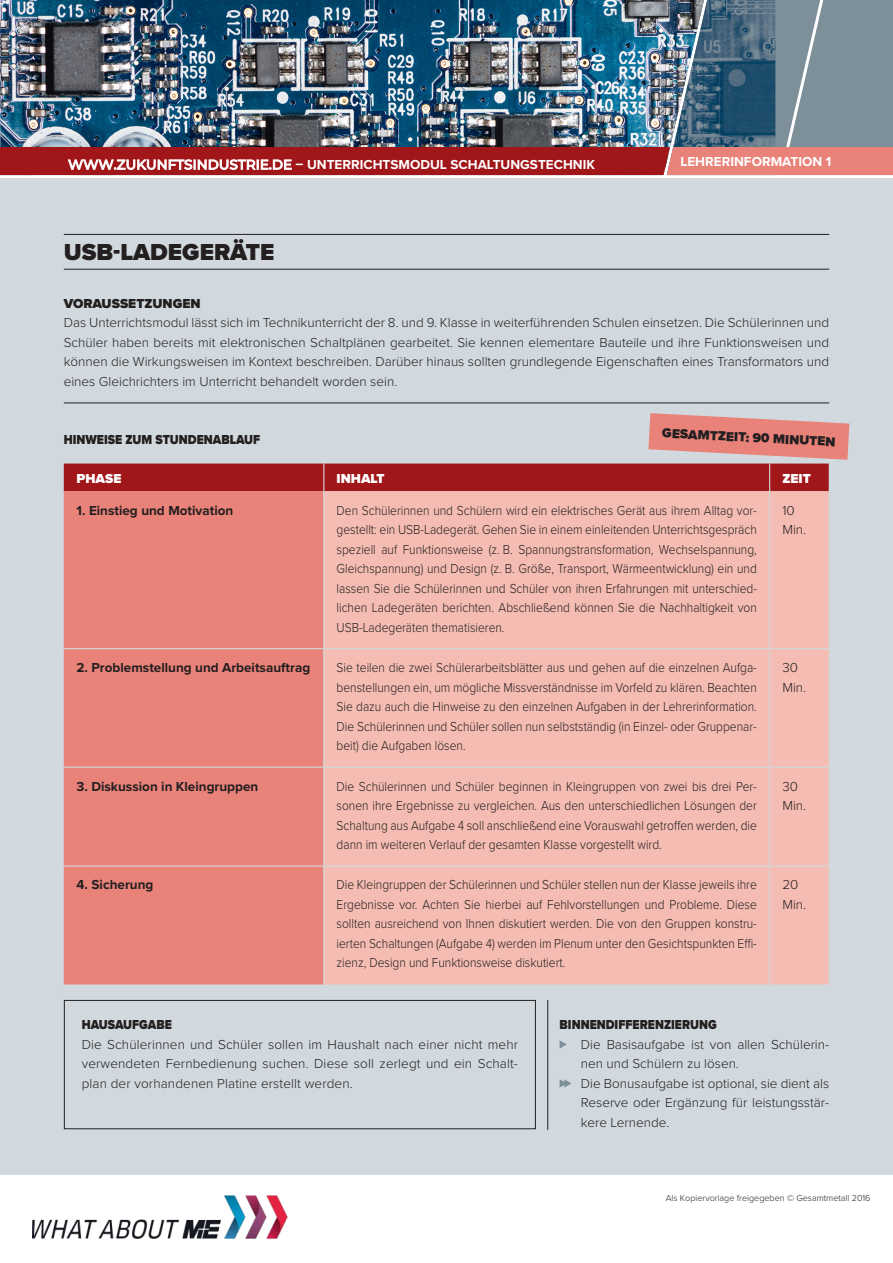
<style>
.page{position:relative;width:893px;height:1263px;background:#fff}
.page>*{position:absolute;margin:0;border:0;box-sizing:border-box;transform-origin:0 0}
.t1{font:900 24px "Proxima Nova";color:#231f20}
.t2{font:300 13.5px/19.5px "Proxima Nova";color:#231f20;text-align:justify;scale:.89 1}
.t3{font:300 13.5px/19.5px "Proxima Nova";color:#231f20}
.t4{font:700 13.5px "Proxima Nova";color:#231f20}
.t5{font:700 13.5px "Proxima Nova";color:#fff}
.t6{font:900 13.5px "Proxima Nova";color:#231f20;scale:.89 1}
.t7{font:900 13.5px "Proxima Nova";color:#231f20}
.t8{font:900 13.5px "Proxima Nova";color:#fff}
.t9{font:300 9px "Proxima Nova";color:#231f20}
.s1{font-family:"Montserrat";font-weight:500}
</style>
<div class="page">
<div style="left:0;top:179px;width:893px;height:996px;background:#d1d9de"></div>
<hr style="left:64px;top:234px;width:765px;height:1px;background:#231f20">
<hr style="left:64px;top:269px;width:765px;height:1px;background:#231f20">
<hr style="left:64px;top:403px;width:765px;height:1px;background:#231f20">
<div style="left:64px;top:1000px;width:472px;height:129px;border:1px solid #231f20"></div>
<img style="left:0;top:0;width:893px;height:175px">
<svg style="left:560px;top:1040px;width:7px;height:9px"></svg>
<svg style="left:560px;top:1079px;width:11px;height:9px"></svg>
<div style="left:64px;top:491px;width:259px;height:493px;background:#e98279"></div>
<div style="left:324px;top:491px;width:505px;height:493px;background:#f4bcb2"></div>
<hr style="left:769px;top:491px;width:1px;height:157px;background:#d1d9de">
<hr style="left:64px;top:648px;width:260px;height:1px;background:#d1d9de">
<hr style="left:324px;top:648px;width:446px;height:1px;background:#d1d9de">
<hr style="left:770px;top:648px;width:59px;height:1px;background:#d1d9de">
<hr style="left:769px;top:649px;width:1px;height:117px;background:#d1d9de">
<hr style="left:64px;top:766px;width:260px;height:2px;background:#d1d9de">
<hr style="left:324px;top:766px;width:446px;height:2px;background:#d1d9de">
<hr style="left:770px;top:766px;width:59px;height:2px;background:#d1d9de">
<hr style="left:769px;top:768px;width:1px;height:97px;background:#d1d9de">
<hr style="left:64px;top:865px;width:260px;height:2px;background:#d1d9de">
<hr style="left:324px;top:865px;width:446px;height:2px;background:#d1d9de">
<hr style="left:770px;top:865px;width:59px;height:2px;background:#d1d9de">
<hr style="left:769px;top:867px;width:1px;height:117px;background:#d1d9de">
<svg style="left:64px;top:413px;width:785px;height:78px"></svg>
<hr style="left:547px;top:1000px;width:1px;height:130px;background:#231f20">
<img style="left:33px;top:1196px;width:255px;height:43px">
<p class="t5" style="left:68px;top:157px;width:528px"><span class="s1">WWW.ZUKUNFTSINDUSTRIE.DE</span> – UNTERRICHTSMODUL SCHALTUNGSTECHNIK</p>
<p class="t5" style="left:680px;top:154px;width:152px">LEHRERINFORMATION 1</p>
<h1 class="t1" style="left:64px;top:238px;width:212px">USB-LADEGERÄTE</h1>
<p class="t7" style="left:64px;top:295px;width:138px">VORAUSSETZUNGEN</p>
<p class="t3" style="left:64px;top:313px;width:767px;text-align:justify">Das Unterrichtsmodul lässt sich im Technikunterricht der 8. und 9. Klasse in weiterführenden Schulen einsetzen. Die Schülerinnen und Schüler haben bereits mit elektronischen Schaltplänen gearbeitet. Sie kennen elementare Bauteile und ihre Funktionsweisen und können die Wirkungsweisen im Kontext beschreiben. Darüber hinaus sollten grundlegende Eigenschaften eines Transformators und eines Gleichrichters im Unterricht behandelt worden sein.</p>
<p class="t6" style="left:64px;top:431px;width:222px">HINWEISE ZUM STUNDENABLAUF</p>
<p class="t7" style="left:662px;top:425px;width:175px;rotate:3deg">GESAMTZEIT: 90 MINUTEN</p>
<p class="t8" style="left:77px;top:470px;width:46px">PHASE</p>
<p class="t8" style="left:337px;top:470px;width:49px">INHALT</p>
<p class="t8" style="left:782px;top:470px;width:30px">ZEIT</p>
<p class="t4" style="left:77px;top:502px;width:158px">1. Einstieg und Motivation</p>
<p class="t2" style="left:337px;top:501px;width:474px">Den Schülerinnen und Schülern wird ein elektrisches Gerät aus ihrem Alltag vor&shy;gestellt: ein USB-Ladegerät. Gehen Sie in einem einleitenden Unterrichtsgespräch speziell auf Funktionsweise (z. B. Spannungstransformation, Wechselspannung, Gleichspannung) und Design (z. B. Größe, Transport, Wärmeentwicklung) ein und lassen Sie die Schülerinnen und Schüler von ihren Erfahrungen mit unterschied&shy;lichen Ladegeräten berichten. Abschließend können Sie die Nachhaltigkeit von USB-Ladegeräten thematisieren.</p>
<p class="t3" style="left:782px;top:501px;width:25px">10<br>Min.</p>
<p class="t4" style="left:77px;top:659px;width:235px">2. Problemstellung und Arbeitsauftrag</p>
<p class="t2" style="left:337px;top:658px;width:474px">Sie teilen die zwei Schülerarbeitsblätter aus und gehen auf die einzelnen Aufga&shy;benstellungen ein, um mögliche Missverständnisse im Vorfeld zu klären. Beachten Sie dazu auch die Hinweise zu den einzelnen Aufgaben in der Lehrerinformation.<br>Die Schülerinnen und Schüler sollen nun selbstständig (in Einzel- oder Gruppenar&shy;beit) die Aufgaben lösen.</p>
<p class="t3" style="left:782px;top:658px;width:25px">30<br>Min.</p>
<p class="t4" style="left:77px;top:778px;width:183px">3. Diskussion in Kleingruppen</p>
<p class="t2" style="left:337px;top:776px;width:474px">Die Schülerinnen und Schüler beginnen in Kleingruppen von zwei bis drei Per&shy;sonen ihre Ergebnisse zu vergleichen. Aus den unterschiedlichen Lösungen der Schaltung aus Aufgabe 4 soll anschließend eine Vorauswahl getroffen werden, die dann im weiteren Verlauf der gesamten Klasse vorgestellt wird.</p>
<p class="t3" style="left:782px;top:776px;width:25px">30<br>Min.</p>
<p class="t4" style="left:77px;top:877px;width:78px">4. Sicherung</p>
<p class="t2" style="left:337px;top:875px;width:474px">Die Kleingruppen der Schülerinnen und Schüler stellen nun der Klasse jeweils ihre Ergebnisse vor. Achten Sie hierbei auf Fehlvorstellungen und Probleme. Diese sollten ausreichend von Ihnen diskutiert werden. Die von den Gruppen konstru&shy;ierten Schaltungen (Aufgabe 4) werden im Plenum unter den Gesichtspunkten Effi&shy;zienz, Design und Funktionsweise diskutiert.</p>
<p class="t3" style="left:782px;top:875px;width:25px">20<br>Min.</p>
<p class="t6" style="left:82px;top:1016px;width:103px">HAUSAUFGABE</p>
<p class="t3" style="left:82px;top:1034px;width:438px;text-align:justify">Die Schülerinnen und Schüler sollen im Haushalt nach einer nicht mehr verwendeten Fernbedienung suchen. Diese soll zerlegt und ein Schalt&shy;plan der vorhandenen Platine erstellt werden.</p>
<p class="t6" style="left:560px;top:1016px;width:178px">BINNENDIFFERENZIERUNG</p>
<p class="t3" style="left:581px;top:1034px;width:250px">Die Basisaufgabe ist von allen Schülerin&shy;nen und Schülern zu lösen.<br>Die Bonusaufgabe ist optional, sie dient als Reserve oder Ergänzung für leistungsstär&shy;kere Lernende.</p>
<p class="t9" style="left:666px;top:1192px;width:206px">Als Kopiervorlage freigegeben © Gesamtmetall 2016</p>
</div>
